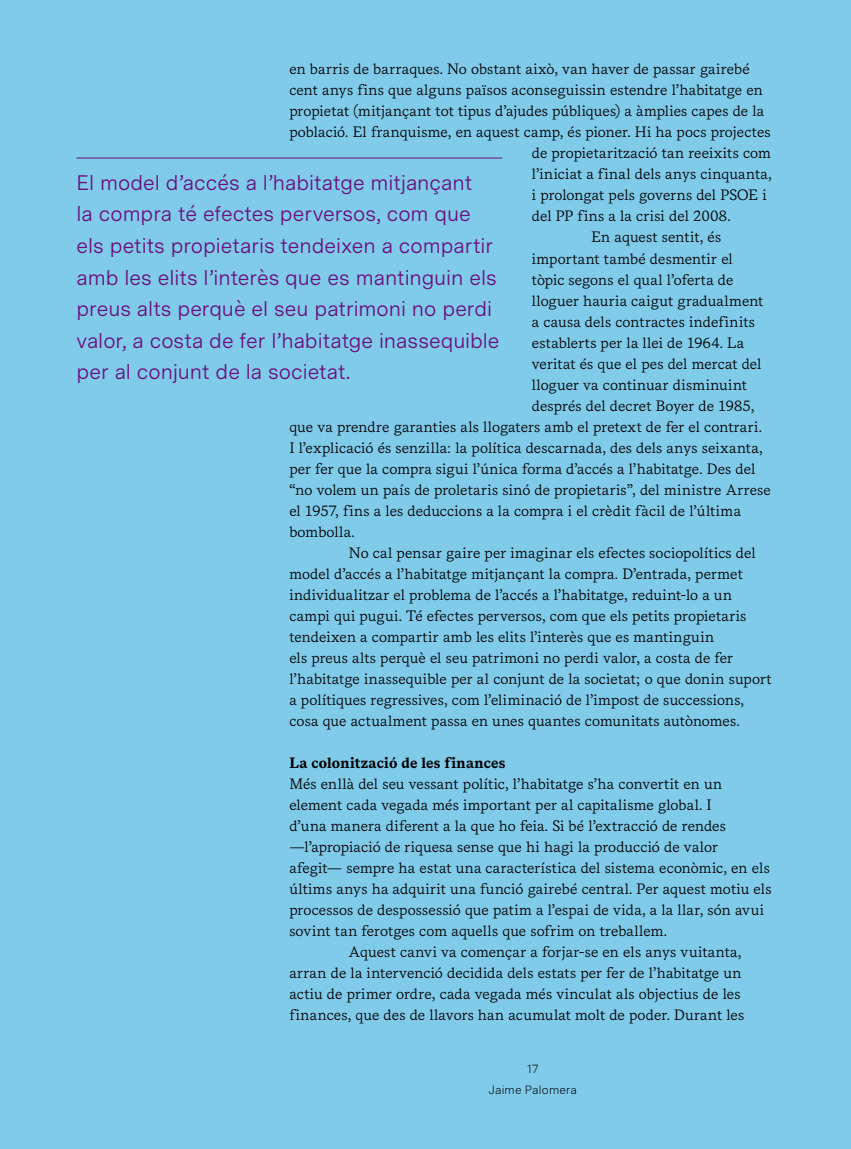
<style>
.page{position:relative;width:851px;height:1149px;background:#fff}
.page>*{position:absolute;margin:0;border:0;box-sizing:border-box;transform-origin:0 0}
.t1{font:21px/31.5px "Messina Sans";color:#6a0f7d}
.t2{font:15px "Messina Serif";letter-spacing:.01em;color:#000}
.t3{font:700 15px "Messina Serif";letter-spacing:.015em;color:#000}
.t4{font:300 12px/21px "Messina Sans";letter-spacing:.015em;color:#000;text-align:center}
</style>
<div class="page">
<div style="left:0;top:0;width:850px;height:1148px;background:#80caea"></div>
<hr style="left:77px;top:158px;width:425px;height:1px;background:#6a0f7d">
<p class="t2" style="left:289px;top:58px;width:462px">en barris de barraques. No obstant això, van haver de passar gairebé</p>
<p class="t2" style="left:289px;top:79px;width:475px">cent anys fins que alguns països aconseguissin estendre l’habitatge en</p>
<p class="t2" style="left:289px;top:100px;width:476px">propietat (mitjançant tot tipus d’ajudes públiques) a àmplies capes de la</p>
<p class="t2" style="left:289px;top:121px;width:483px">població. El franquisme, en aquest camp, és pioner. Hi ha pocs projectes</p>
<p class="t2" style="left:531px;top:142px;width:241px">de propietarització tan reeixits com</p>
<p class="t2" style="left:531px;top:163px;width:241px">l’iniciat a final dels anys cinquanta,</p>
<p class="t2" style="left:531px;top:184px;width:236px">i prolongat pels governs del PSOE i</p>
<p class="t2" style="left:531px;top:205px;width:200px">del PP fins a la crisi del 2008.</p>
<p class="t2" style="left:591px;top:226px;width:131px">En aquest sentit, és</p>
<p class="t2" style="left:531px;top:247px;width:202px">important també desmentir el</p>
<p class="t2" style="left:531px;top:268px;width:203px">tòpic segons el qual l’oferta de</p>
<p class="t2" style="left:531px;top:289px;width:233px">lloguer hauria caigut gradualment</p>
<p class="t2" style="left:531px;top:310px;width:224px">a causa dels contractes indefinits</p>
<p class="t2" style="left:531px;top:331px;width:214px">establerts per la llei de 1964. La</p>
<p class="t2" style="left:531px;top:352px;width:231px">veritat és que el pes del mercat del</p>
<p class="t2" style="left:531px;top:373px;width:216px">lloguer va continuar disminuint</p>
<p class="t2" style="left:531px;top:394px;width:224px">després del decret Boyer de 1985,</p>
<p class="t2" style="left:289px;top:415px;width:474px">que va prendre garanties als llogaters amb el pretext de fer el contrari.</p>
<p class="t2" style="left:289px;top:436px;width:474px">I l’explicació és senzilla: la política descarnada, des dels anys seixanta,</p>
<p class="t2" style="left:289px;top:457px;width:467px">per fer que la compra sigui l’única forma d’accés a l’habitatge. Des del</p>
<p class="t2" style="left:289px;top:478px;width:483px">“no volem un país de proletaris sinó de propietaris”, del ministre Arrese</p>
<p class="t2" style="left:289px;top:499px;width:453px">el 1957, fins a les deduccions a la compra i el crèdit fàcil de l’última</p>
<p class="t2" style="left:289px;top:520px;width:67px">bombolla.</p>
<p class="t2" style="left:349px;top:541px;width:408px">No cal pensar gaire per imaginar els efectes sociopolítics del</p>
<p class="t2" style="left:289px;top:562px;width:455px">model d’accés a l’habitatge mitjançant la compra. D’entrada, permet</p>
<p class="t2" style="left:289px;top:583px;width:444px">individualitzar el problema de l’accés a l’habitatge, reduint-lo a un</p>
<p class="t2" style="left:289px;top:604px;width:458px">campi qui pugui. Té efectes perversos, com que els petits propietaris</p>
<p class="t2" style="left:289px;top:625px;width:426px">tendeixen a compartir amb les elits l’interès que es mantinguin</p>
<p class="t2" style="left:289px;top:646px;width:445px">els preus alts perquè el seu patrimoni no perdi valor, a costa de fer</p>
<p class="t2" style="left:289px;top:667px;width:484px">l’habitatge inassequible per al conjunt de la societat; o que donin suport</p>
<p class="t2" style="left:289px;top:688px;width:456px">a polítiques regressives, com l’eliminació de l’impost de successions,</p>
<p class="t2" style="left:289px;top:709px;width:452px">cosa que actualment passa en unes quantes comunitats autònomes.</p>
<p class="t3" style="left:289px;top:751px;width:218px">La colonització de les finances</p>
<p class="t2" style="left:289px;top:772px;width:434px">Més enllà del seu vessant polític, l’habitatge s’ha convertit en un</p>
<p class="t2" style="left:289px;top:793px;width:424px">element cada vegada més important per al capitalisme global. I</p>
<p class="t2" style="left:289px;top:814px;width:438px">d’una manera diferent a la que ho feia. Si bé l’extracció de rendes</p>
<p class="t2" style="left:289px;top:835px;width:430px">—l’apropiació de riquesa sense que hi hagi la producció de valor</p>
<p class="t2" style="left:289px;top:856px;width:482px">afegit— sempre ha estat una característica del sistema econòmic, en els</p>
<p class="t2" style="left:289px;top:877px;width:483px">últims anys ha adquirit una funció gairebé central. Per aquest motiu els</p>
<p class="t2" style="left:289px;top:898px;width:476px">processos de despossessió que patim a l’espai de vida, a la llar, són avui</p>
<p class="t2" style="left:289px;top:919px;width:379px">sovint tan ferotges com aquells que sofrim on treballem.</p>
<p class="t2" style="left:349px;top:940px;width:394px">Aquest canvi va començar a forjar-se en els anys vuitanta,</p>
<p class="t2" style="left:289px;top:961px;width:453px">arran de la intervenció decidida dels estats per fer de l’habitatge un</p>
<p class="t2" style="left:289px;top:982px;width:452px">actiu de primer ordre, cada vegada més vinculat als objectius de les</p>
<p class="t2" style="left:289px;top:1003px;width:456px">finances, que des de llavors han acumulat molt de poder. Durant les</p>
<p class="t1" style="left:77px;top:166px;width:424px">El model d’accés a l’habitatge mitjançant<br>la compra té efectes perversos, com que els petits propietaris tendeixen a compartir amb les elits l’interès que es mantinguin els preus alts perquè el seu patrimoni no perdi valor, a costa de fer l’habitatge inassequible per al conjunt de la societat.</p>
<p class="t4" style="left:489px;top:1057px;width:90px">17<br>Jaime Palomera</p>
</div>
